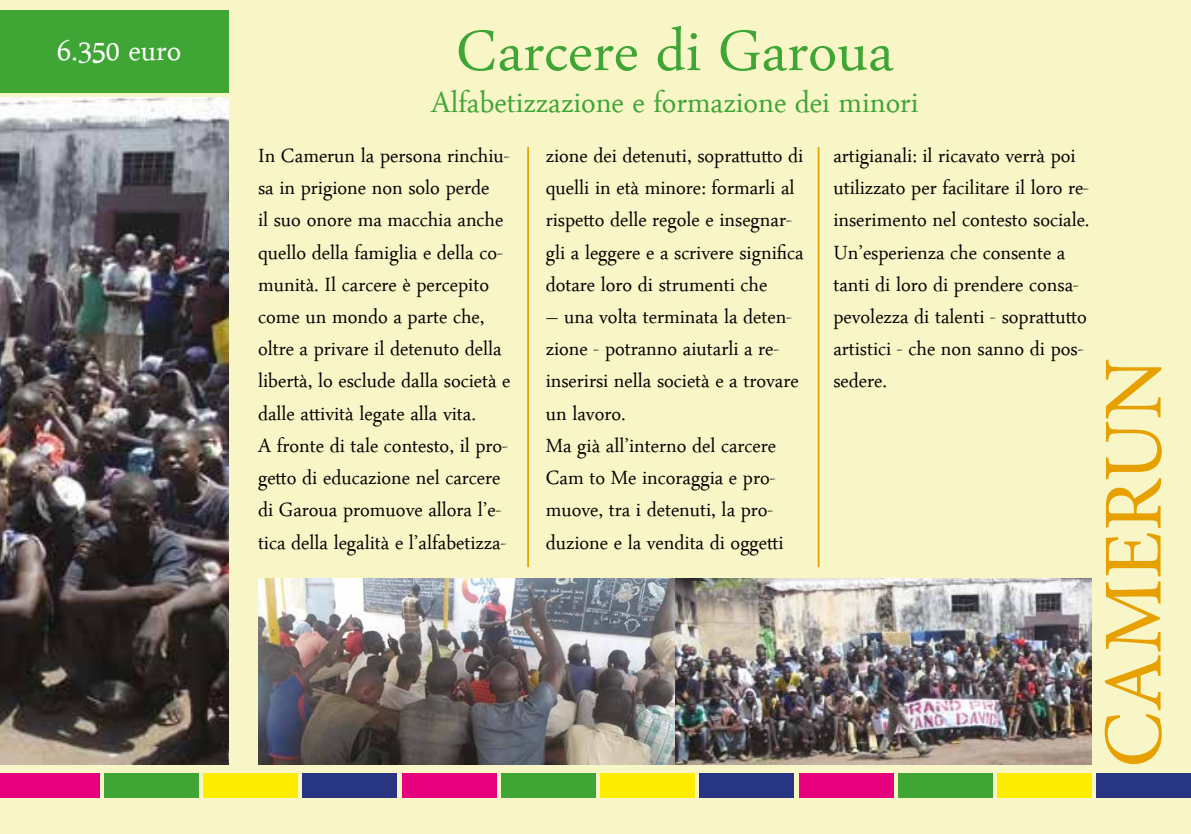
<style>
.page{position:relative;width:1191px;height:834px;background:#fff}
.page>*{position:absolute;margin:0;border:0;box-sizing:border-box;transform-origin:0 0}
.t1{font:84px "Arabic Typesetting";color:#3fa535}
.t2{font:84px "Minion Pro";color:#e6a100}
.t3{font:42px "Arabic Typesetting";color:#3fa535}
.t4{font:42px "Arabic Typesetting";color:#fff}
.t5{font:28px/32.2px "Arabic Typesetting";color:#000}
</style>
<div class="page">
<div style="left:0;top:0;width:1191px;height:833px;background:#f8f5c7"></div>
<div style="left:0;top:773px;width:99px;height:25px;background:#e6007d"></div>
<div style="left:104px;top:773px;width:94px;height:25px;background:#3fa535"></div>
<div style="left:203px;top:773px;width:95px;height:25px;background:#ffed00"></div>
<div style="left:303px;top:773px;width:94px;height:25px;background:#283583"></div>
<div style="left:402px;top:773px;width:94px;height:25px;background:#e6007d"></div>
<div style="left:501px;top:773px;width:94px;height:25px;background:#3fa535"></div>
<div style="left:600px;top:773px;width:94px;height:25px;background:#ffed00"></div>
<div style="left:699px;top:773px;width:95px;height:25px;background:#283583"></div>
<div style="left:799px;top:773px;width:94px;height:25px;background:#e6007d"></div>
<div style="left:898px;top:773px;width:94px;height:25px;background:#3fa535"></div>
<div style="left:997px;top:773px;width:94px;height:25px;background:#ffed00"></div>
<div style="left:1096px;top:773px;width:95px;height:25px;background:#283583"></div>
<hr style="left:527px;top:147px;width:2px;height:420px;background:#e6a100">
<hr style="left:817px;top:147px;width:2px;height:420px;background:#e6a100">
<div style="left:0;top:10px;width:228px;height:82px;background:#3fa535"></div>
<img style="left:0;top:97px;width:228px;height:667px">
<img style="left:258px;top:578px;width:833px;height:186px">
<h2 class="t4" style="left:57px;top:31px;width:126px">6.350 euro</h2>
<h1 class="t1" style="left:456px;top:11px;width:439px">Carcere di Garoua</h1>
<h2 class="t3" style="left:431px;top:83px;width:489px">Alfabetizzazione e formazione dei minori</h2>
<p class="t5" style="left:258px;top:142px;width:254px">In Camerun la persona rinchiu&shy;sa in prigione non solo perde<br>il suo onore ma macchia anche quello della famiglia e della co&shy;munità. Il carcere è percepito come un mondo a parte che, oltre a privare il detenuto della libertà, lo esclude dalla società e dalle attività legate alla vita.<br>A fronte di tale contesto, il pro&shy;getto di educazione nel carcere di Garoua promuove allora l’e&shy;tica della legalità e l’alfabetizza-</p>
<p class="t5" style="left:546px;top:142px;width:259px">zione dei detenuti, soprattutto di quelli in età minore: formarli al rispetto delle regole e insegnar&shy;gli a leggere e a scrivere significa dotare loro di strumenti che</p>
<p class="t5" style="left:546px;top:303px;width:254px">– una volta terminata la deten&shy;zione - potranno aiutarli a re&shy;inserirsi nella società e a trovare un lavoro.<br>Ma già all’interno del carcere<br>Cam to Me incoraggia e pro&shy;muove, tra i detenuti, la pro&shy;duzione e la vendita di oggetti</p>
<p class="t5" style="left:833px;top:142px;width:258px">artigianali: il ricavato verrà poi utilizzato per facilitare il loro re&shy;inserimento nel contesto sociale.<br>Un’esperienza che consente a tanti di loro di prendere consa&shy;pevolezza di talenti - soprattutto artistici - che non sanno di pos&shy;sedere.</p>
<h1 class="t2" style="left:1077px;top:767px;width:411px;rotate:-90deg">CAMERUN</h1>
</div>
